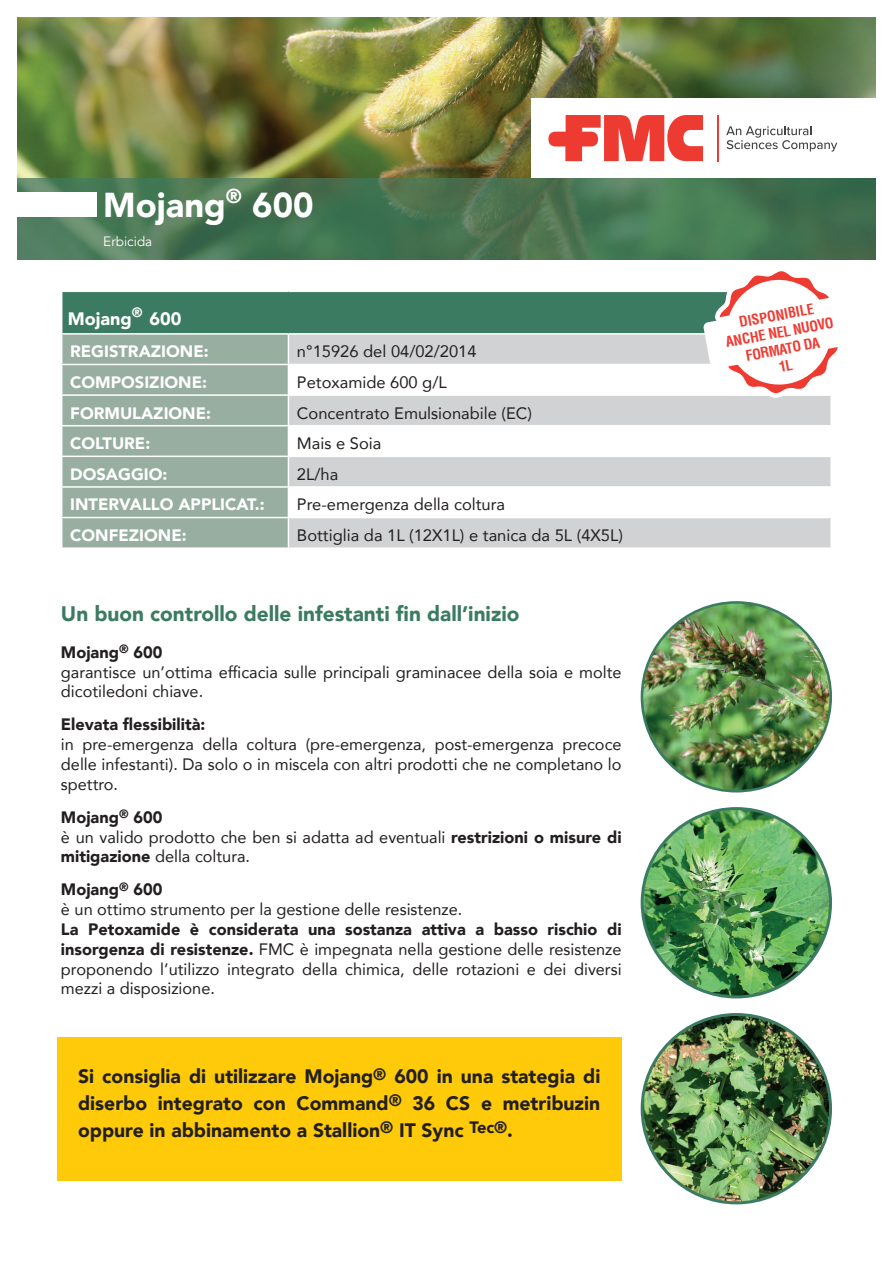
<style>
.page{position:relative;width:893px;height:1263px;background:#fff}
.page>*{position:absolute;margin:0;border:0;box-sizing:border-box;transform-origin:0 0}
.t1{font:900 34.5px "Avenir";color:#fff}
.t2{font:900 21px "Avenir";color:#3b7b61}
.t3{font:900 19.5px/27px "Avenir";color:#231f20;text-align:justify}
.t4{font:900 18px "Avenir";color:#fff}
.t5{font:16.5px/19.8px "Avenir";color:#231f20}
.t6{font:900 16.5px "Avenir";color:#fff}
.t7{font:900 16.5px "Avenir";color:#231f20}
.t8{font:700 condensed 14.25px/17.1px "Helvetica LT";color:#ee3b32;text-align:center}
.t9{font:13.5px "Avenir";color:#fff}
.s1{font-weight:900}
</style>
<div class="page">
<img style="left:17px;top:17px;width:859px;height:161px">
<img style="left:17px;top:178px;width:859px;height:81px">
<div style="left:17px;top:192px;width:80px;height:25px;background:#fff"></div>
<div style="left:62px;top:291px;width:769px;height:43px;background:#3b7b61"></div>
<div style="left:62px;top:335px;width:226px;height:212px;background:#97aea0"></div>
<div style="left:289px;top:335px;width:541px;height:212px;background:#d1d2d4"></div>
<svg style="left:289px;top:365px;width:541px;height:152px"></svg>
<hr style="left:61px;top:291px;width:227px;height:1px;background:#fff">
<hr style="left:288px;top:291px;width:544px;height:1px;background:#fff">
<hr style="left:61px;top:333px;width:227px;height:2px;background:#fff">
<hr style="left:288px;top:333px;width:544px;height:2px;background:#fff">
<hr style="left:61px;top:364px;width:227px;height:1px;background:#fff">
<hr style="left:288px;top:364px;width:544px;height:1px;background:#fff">
<hr style="left:61px;top:394px;width:227px;height:2px;background:#fff">
<hr style="left:288px;top:394px;width:544px;height:2px;background:#fff">
<hr style="left:61px;top:425px;width:227px;height:1px;background:#fff">
<hr style="left:61px;top:456px;width:227px;height:1px;background:#fff">
<hr style="left:61px;top:486px;width:227px;height:2px;background:#fff">
<hr style="left:61px;top:517px;width:227px;height:1px;background:#fff">
<hr style="left:288px;top:425px;width:544px;height:1px;background:#fff">
<hr style="left:288px;top:456px;width:544px;height:1px;background:#fff">
<hr style="left:288px;top:486px;width:544px;height:2px;background:#fff">
<hr style="left:288px;top:517px;width:544px;height:1px;background:#fff">
<img style="left:642px;top:602px;width:189px;height:189px;border-radius:94px">
<img style="left:642px;top:808px;width:188px;height:189px;border-radius:94px">
<img style="left:642px;top:1014px;width:188px;height:189px;border-radius:94px">
<div style="left:57px;top:1037px;width:565px;height:143px;background:#feca0a"></div>
<svg style="left:703px;top:271px;width:135px;height:127px"></svg>
<div style="left:531px;top:98px;width:362px;height:80px;background:#fff"></div>
<svg style="left:548px;top:115px;width:155px;height:46px"></svg>
<hr style="left:718px;top:115px;width:1px;height:46px;background:#ee3b32">
<svg style="left:726px;top:126px;width:111px;height:26px"></svg>
<h1 class="t1" style="left:103px;top:175px;width:212px">Mojang<sup>®</sup> 600</h1>
<p class="t9" style="left:103px;top:233px;width:50px">Erbicida</p>
<p class="t4" style="left:68px;top:303px;width:115px">Mojang<sup>®</sup> 600</p>
<p class="t6" style="left:70px;top:337px;width:140px">REGISTRAZIONE:</p>
<p class="t5" style="left:297px;top:341px;width:181px">n°15926 del 04/02/2014</p>
<p class="t6" style="left:70px;top:368px;width:138px">COMPOSIZIONE:</p>
<p class="t5" style="left:297px;top:372px;width:151px">Petoxamide 600 g/L</p>
<p class="t6" style="left:70px;top:399px;width:142px">FORMULAZIONE:</p>
<p class="t5" style="left:297px;top:402px;width:237px">Concentrato Emulsionabile (EC)</p>
<p class="t6" style="left:70px;top:429px;width:82px">COLTURE:</p>
<p class="t5" style="left:297px;top:433px;width:86px">Mais e Soia</p>
<p class="t6" style="left:70px;top:460px;width:99px">DOSAGGIO:</p>
<p class="t5" style="left:297px;top:464px;width:43px">2L/ha</p>
<p class="t6" style="left:70px;top:491px;width:196px">INTERVALLO APPLICAT.:</p>
<p class="t5" style="left:297px;top:494px;width:210px">Pre-emergenza della coltura</p>
<p class="t6" style="left:70px;top:521px;width:118px">CONFEZIONE:</p>
<p class="t5" style="left:297px;top:525px;width:327px">Bottiglia da 1L (12X1L) e tanica da 5L (4X5L)</p>
<p class="t2" style="left:61px;top:596px;width:460px">Un buon controllo delle infestanti fin dall’inizio</p>
<p class="t5" style="left:61px;top:642px;width:562px"><span class="s1">Mojang</span><sup>®</sup> <span class="s1">600<br></span>garantisce un’ottima efficacia sulle principali graminacee della soia e molte dicotiledoni chiave.</p>
<p class="t7" style="left:61px;top:710px;width:146px">Elevata flessibilità:</p>
<p class="t5" style="left:61px;top:734px;width:562px;text-align:justify">in pre-emergenza della coltura (pre-emergenza, post-emergenza precoce delle infestanti). Da solo o in miscela con altri prodotti che ne completano lo spettro.</p>
<p class="t5" style="left:61px;top:807px;width:562px"><span class="s1">Mojang</span><sup>®</sup> <span class="s1">600<br></span>è un valido prodotto che ben si adatta ad eventuali <span class="s1">restrizioni o misure di mitigazione</span> della coltura.</p>
<p class="t5" style="left:61px;top:879px;width:403px"><span class="s1">Mojang</span><sup>®</sup> <span class="s1">600<br></span>è un ottimo strumento per la gestione delle resistenze.</p>
<p class="t5" style="left:61px;top:919px;width:562px;text-align:justify"><span class="s1">La Petoxamide è considerata una sostanza attiva a basso rischio di insorgenza di resistenze.</span> FMC è impegnata nella gestione delle resistenze proponendo l’utilizzo integrato della chimica, delle rotazioni e dei diversi mezzi a disposizione.</p>
<p class="t3" style="left:78px;top:1063px;width:524px">Si consiglia di utilizzare Mojang<sup>®</sup> 600 in una stategia di diserbo integrato con Command<sup>®</sup> 36 CS e metribuzin oppure in abbinamento a Stallion<sup>®</sup> IT Sync <sup>Tec®</sup>.</p>
<p class="t8" style="left:721px;top:316px;width:111px;rotate:-10deg">DISPONIBILE<br>ANCHE NEL NUOVO<br>FORMATO DA<br>1L</p>
</div>
